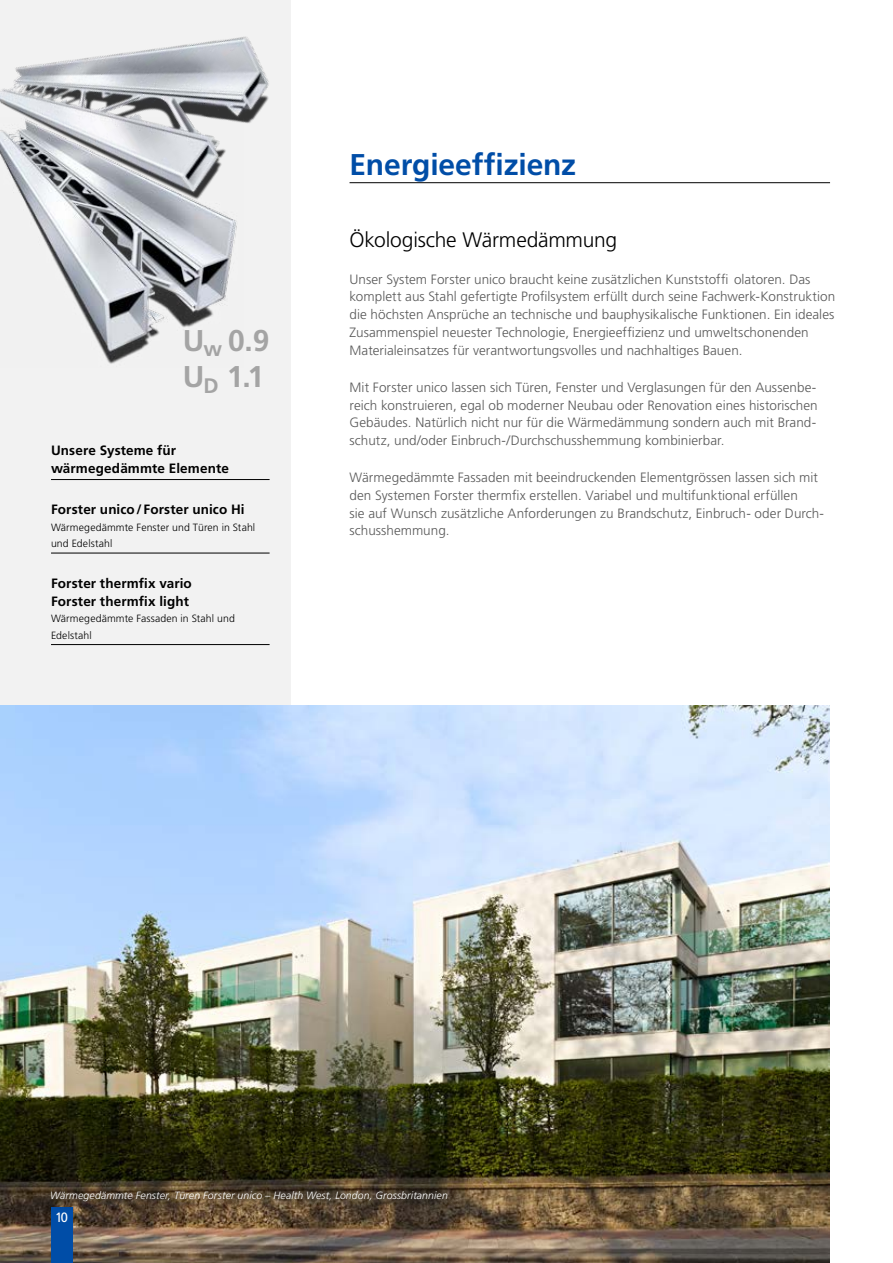
<style>
.page{position:relative;width:893px;height:1263px;background:#fff}
.page>*{position:absolute;margin:0;border:0;box-sizing:border-box;transform-origin:0 0}
.t1{font:700 30px "Frutiger";letter-spacing:-.005em;color:#004da7}
.t2{font:700 30px/36px "Frutiger LT Std";color:#a4a4a4}
.t3{font:300 21px "Frutiger";letter-spacing:-.015em;color:#000}
.t4{font:300 13.5px/18px "Frutiger LT Std";color:#595959}
.t5{font:700 13.5px/18px "Frutiger";letter-spacing:.01em;color:#000}
.t6{font:13.5px "Frutiger";color:#fff;scale:.95 1}
.t7{font:300 10.5px/16.5px "Frutiger LT Std";letter-spacing:.01em;color:#000}
.t8{font:italic 300 10.5px "Frutiger";letter-spacing:.01em;color:#fff}
</style>
<div class="page">
<div style="left:0;top:0;width:291px;height:1263px;background:#f2f2f2"></div>
<img style="left:0;top:706px;width:829px;height:557px">
<img style="left:59px;top:269px;width:171px;height:95px">
<img style="left:0;top:36px;width:269px;height:233px">
<hr style="left:350px;top:182px;width:480px;height:1px;background:#000">
<div style="left:51px;top:1208px;width:21px;height:55px;background:#004da7"></div>
<div style="left:52px;top:1187px;width:412px;height:26px;background:#000;opacity:.75"></div>
<svg style="left:44px;top:1183px;width:411px;height:25px;background:#4f412f"></svg>
<hr style="left:51px;top:479px;width:219px;height:1px;background:#000">
<hr style="left:51px;top:644px;width:219px;height:1px;background:#000">
<hr style="left:51px;top:553px;width:219px;height:1px;background:#000">
<h1 class="t2" style="left:183px;top:323px;width:88px">U<sub>w</sub> 0.9<br>U<sub>D</sub> 1.1</h1>
<p class="t5" style="left:51px;top:442px;width:179px">Unsere Systeme für wärmegedämmte Elemente</p>
<p class="t5" style="left:51px;top:500px;width:195px">Forster unico/ Forster unico Hi</p>
<p class="t7" style="left:51px;top:519px;width:206px">Wärmegedämmte Fenster und Türen in Stahl und Edelstahl</p>
<p class="t5" style="left:51px;top:574px;width:142px">Forster thermfix vario<br>Forster thermfix light</p>
<p class="t7" style="left:51px;top:610px;width:185px">Wärmegedämmte Fassaden in Stahl und<br>Edelstahl</p>
<h1 class="t1" style="left:350px;top:147px;width:228px">Energieeffizienz</h1>
<h2 class="t3" style="left:350px;top:228px;width:269px">Ökologische Wärmedämmung</h2>
<p class="t4" style="left:350px;top:270px;width:487px">Unser System Forster unico braucht keine zusätzlichen Kunststoffi olatoren. Das komplett aus Stahl gefertigte Profilsystem erfüllt durch seine Fachwerk-Konstruktion die höchsten Ansprüche an technische und bauphysikalische Funktionen. Ein ideales Zusammenspiel neuester Technologie, Energieeffizienz und umweltschonenden Materialeinsatzes für verantwortungsvolles und nachhaltiges Bauen.</p>
<p class="t4" style="left:350px;top:378px;width:470px;text-align:justify">Mit Forster unico lassen sich Türen, Fenster und Verglasungen für den Aussenbe&shy;reich konstruieren, egal ob moderner Neubau oder Renovation eines historischen Gebäudes. Natürlich nicht nur für die Wärmedämmung sondern auch mit Brand&shy;schutz, und/oder Einbruch-/Durchschusshemmung kombinierbar.</p>
<p class="t4" style="left:350px;top:468px;width:476px">Wärmegedämmte Fassaden mit beeindruckenden Elementgrössen lassen sich mit den Systemen Forster thermfix erstellen. Variabel und multifunktional erfüllen<br>sie auf Wunsch zusätzliche Anforderungen zu Brandschutz, Einbruch- oder Durch&shy;schusshemmung.</p>
<p class="t8" style="left:50px;top:1189px;width:399px">Wärmegedämmte Fenster, Türen Forster unico – Health West, London, Grossbritannien</p>
<p class="t6" style="left:55px;top:1210px;width:15px">10</p>
</div>
